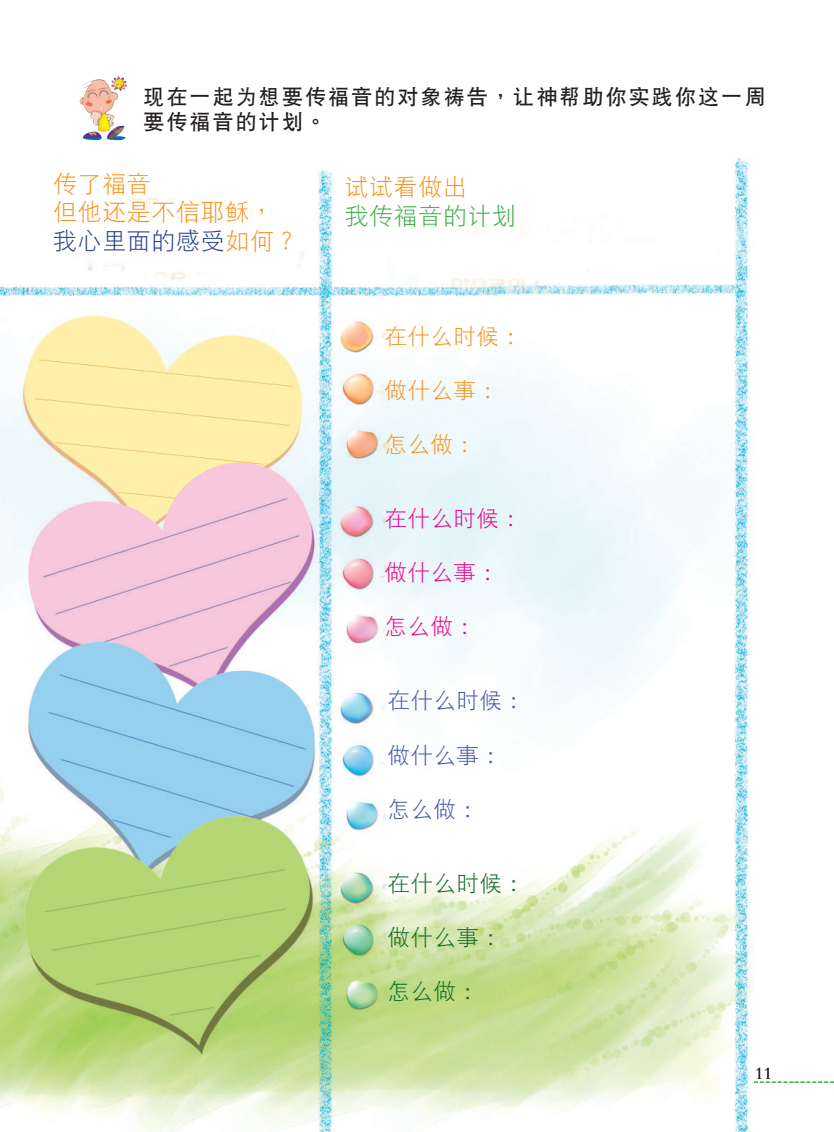
<style>
.page{position:relative;width:834px;height:1132px;background:#fff}
.page>*{position:absolute;margin:0;border:0;box-sizing:border-box;transform-origin:0 0}
.t1{font:24px/28.8px "DF Hei W3 GB5";letter-spacing:.025em;color:#f7931d}
.t2{font:24px "DF Hei W3 GB5";letter-spacing:.025em;color:#40ae49}
.t3{font:22.5px "DF Hei W3 GB5";letter-spacing:.025em;color:#f7931d}
.t4{font:22.5px "DF Hei W3 GB5";letter-spacing:.025em;color:#ed028c}
.t5{font:22.5px "DF Hei W3 GB5";letter-spacing:.025em;color:#4356a3}
.t6{font:22.5px "DF Hei W3 GB5";letter-spacing:.025em;color:#106827}
.t7{font:21px/25.2px "DF Hei W7 GB5";letter-spacing:.1em;color:#231f20}
.t8{font:18px "Garamond";color:#231f20}
.s1{color:#253f8e}
</style>
<div class="page">
<img style="left:0;top:157px;width:753px;height:974px">
<img style="left:79px;top:76px;width:48px;height:56px">
<svg style="left:754px;top:1081px;width:79px;height:1px"></svg>
<p class="t7" style="left:143px;top:84px;width:623px">現在一起為想要傳福音的對象禱告，讓神幫助你實踐你這一週要傳福音的計劃。</p>
<p class="t1" style="left:53px;top:169px;width:241px">傳了福音<br>但他還是不信耶穌，<span class="s1">我心裡面的感受</span>如何 ?</p>
<p class="t1" style="left:344px;top:172px;width:124px">試試看做出</p>
<p class="t2" style="left:344px;top:203px;width:173px">我傳福音的計劃</p>
<p class="t3" style="left:384px;top:324px;width:134px">在什麼時候 :</p>
<p class="t3" style="left:384px;top:378px;width:111px">做什麼事 :</p>
<p class="t3" style="left:384px;top:432px;width:87px">怎麼做 :</p>
<p class="t4" style="left:384px;top:507px;width:134px">在什麼時候 :</p>
<p class="t4" style="left:384px;top:561px;width:111px">做什麼事 :</p>
<p class="t4" style="left:384px;top:615px;width:87px">怎麼做 :</p>
<p class="t5" style="left:387px;top:689px;width:134px">在什麼時候 :</p>
<p class="t5" style="left:387px;top:743px;width:111px">做什麼事 :</p>
<p class="t5" style="left:387px;top:797px;width:87px">怎麼做 :</p>
<p class="t6" style="left:387px;top:871px;width:134px">在什麼時候 :</p>
<p class="t6" style="left:387px;top:925px;width:111px">做什麼事 :</p>
<p class="t6" style="left:387px;top:979px;width:87px">怎麼做 :</p>
<p class="t8" style="left:755px;top:1060px;width:18px">11</p>
</div>
